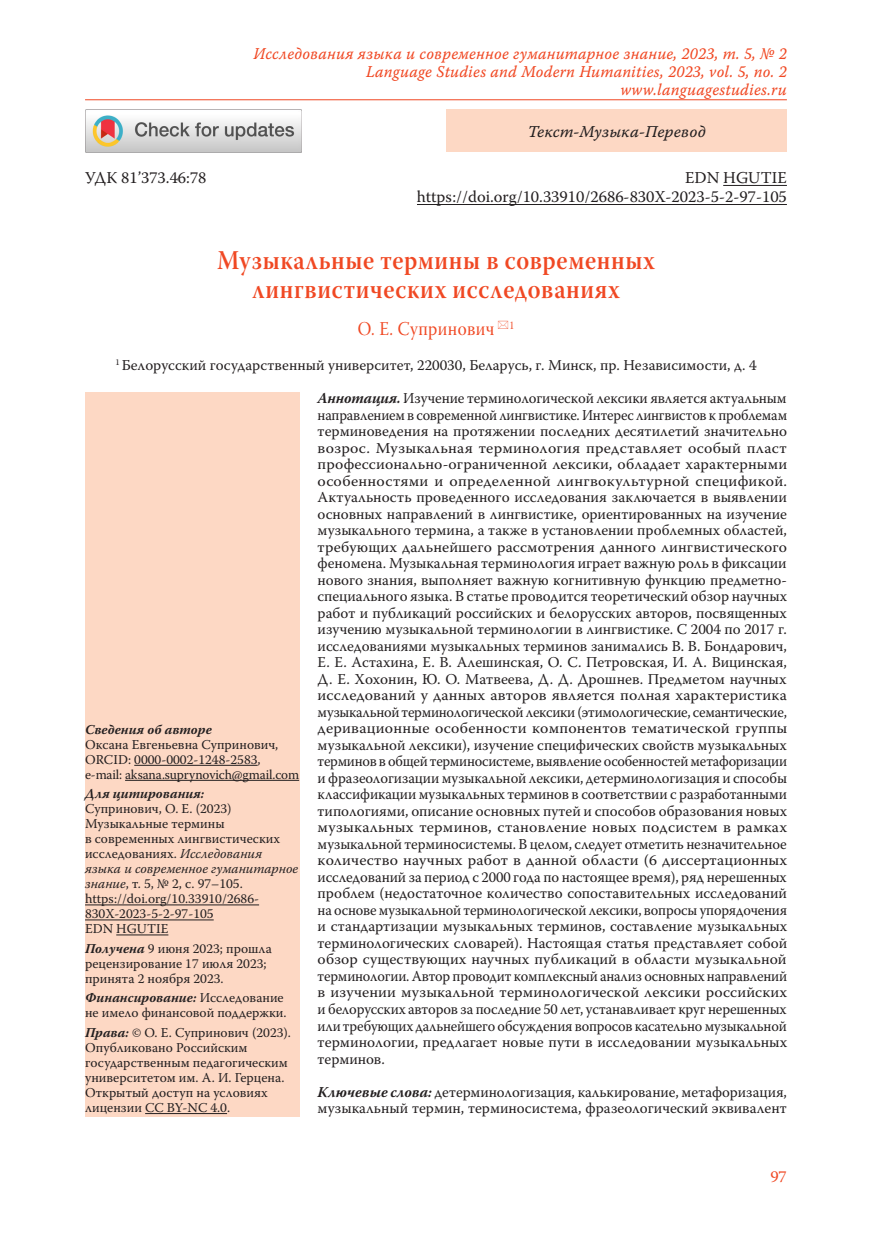
<style>
.page{position:relative;width:872px;height:1234px;background:#fff}
.page>*{position:absolute;margin:0;border:0;box-sizing:border-box;transform-origin:0 0}
.Заголовок_1{font:27px/28.5px "Warnock Pro Semibold Subh";letter-spacing:.025em;color:#f04823;text-align:center;scale:.9 1}
.Заголовок_2{font:19.5px "Warnock Pro Subh";letter-spacing:.025em;color:#f04823;scale:.9 1}
.t1{font:16.5px/18px "Warnock Pro It Capt";letter-spacing:.01em;color:#f04823;text-align:right;scale:.95 1}
.Body{font:16.5px "Warnock Pro";color:#231f20}
.t2{font:16.5px "Warnock Pro It Capt";color:#231f20}
.t3{font:16.5px "Warnock Pro";color:#f04823}
.Annotation{font:15px/16.5px "Warnock Pro";color:#231f20;text-align:justify}
.Affiliation{font:15px "Warnock Pro";color:#231f20}
.Affiliation_info{font:13.5px/15px "Warnock Pro";color:#231f20}
.Affiliation_info-2{font:italic 700 13.5px "Warnock Pro";color:#231f20}
.s1{font-weight:700;font-style:italic}
.s2{font-style:italic}
</style>
<div class="page">
<hr style="left:85px;top:99px;width:702px;height:1px;background:#f04823">
<hr style="left:723px;top:185px;width:64px;height:1px;background:#231f20">
<hr style="left:417px;top:204px;width:370px;height:1px;background:#231f20">
<div style="left:85px;top:392px;width:214px;height:723px;background:#fdd8c4"></div>
<hr style="left:134px;top:764px;width:124px;height:1px;background:#231f20">
<hr style="left:125px;top:779px;width:174px;height:1px;background:#231f20">
<hr style="left:85px;top:904px;width:174px;height:1px;background:#231f20">
<hr style="left:85px;top:919px;width:129px;height:1px;background:#231f20">
<hr style="left:116px;top:934px;width:52px;height:1px;background:#231f20">
<hr style="left:145px;top:1112px;width:82px;height:1px;background:#231f20">
<div style="left:446px;top:109px;width:341px;height:43px;background:#fdd8c4"></div>
<img style="left:85px;top:109px;width:217px;height:43px">
<p class="t1" style="left:253px;top:44px;width:563px">Исследования языка и современное гуманитарное знание, 2023, т. 5, № 2<br>Language Studies and Modern Humanities, 2023, vol. 5, no. 2 www.languagestudies.ru</p>
<p class="t2" style="left:528px;top:121px;width:180px">Текст-Музыка-Перевод</p>
<p class="Body" style="left:85px;top:168px;width:123px">УДК 81’373.46:78</p>
<p class="Body" style="left:685px;top:168px;width:103px">EDN HGUTIE</p>
<p class="Body" style="left:417px;top:187px;width:371px">https://doi.org/10.33910/2686-830X-2023-5-2-97-105</p>
<p class="Заголовок_1" style="left:217px;top:245px;width:488px">Музыкальные термины в современных лингвистических исследованиях</p>
<p class="Заголовок_2" style="left:358px;top:318px;width:175px">О. Е. Супринович <sup>1</sup></p>
<p class="Affiliation" style="left:115px;top:355px;width:642px"><sup>1</sup> Белорусский государственный университет, 220030, Беларусь, г. Минск, пр. Независимости, д. 4</p>
<p class="Affiliation_info-2" style="left:85px;top:720px;width:128px">Сведения об авторе</p>
<p class="Affiliation_info" style="left:85px;top:736px;width:216px">Оксана Евгеньевна Супринович,<br>ORCID: 0000-0002-1248-2583, e-mail: aksana.suprynovich@gmail.com</p>
<p class="Affiliation_info" style="left:85px;top:785px;width:215px"><span class="s1">Для цитирования:<br></span>Супринович, О. Е. (2023)<br>Музыкальные термины<br>в современных лингвистических исследованиях. <span class="s2">Исследования языка и современное гуманитарное знание</span>, т. 5, № 2, с. 97–105. https://doi.org/10.33910/2686-<br>830X-2023-5-2-97-105<br>EDN HGUTIE</p>
<p class="Affiliation_info" style="left:85px;top:940px;width:188px"><span class="s1">Получена</span> 9 июня 2023; прошла рецензирование 17 июля 2023; принята 2 ноября 2023.</p>
<p class="Affiliation_info" style="left:85px;top:989px;width:203px"><span class="s1">Финансирование:</span> Исследование не имело финансовой поддержки.</p>
<p class="Affiliation_info" style="left:85px;top:1024px;width:207px"><span class="s1">Права:</span> © О. Е. Супринович (2023).<br>Опубликовано Российским государственным педагогическим университетом им. А. И. Герцена.<br>Открытый доступ на условиях лицензии CC BY-NC 4.0.</p>
<p class="Annotation" style="left:317px;top:389px;width:471px"><span class="s1">Аннотация.</span> Изучение терминологической лексики является актуальным направлением в современной лингвистике. Интерес лингвистов к проблемам терминоведения на протяжении последних десятилетий значительно возрос. Музыкальная терминология представляет особый пласт профессионально-ограниченной лексики, обладает характерными особенностями и определенной лингвокультурной спецификой.<br>Актуальность проведенного исследования заключается в выявлении основных направлений в лингвистике, ориентированных на изучение музыкального термина, а также в установлении проблемных областей, требующих дальнейшего рассмотрения данного лингвистического феномена. Музыкальная терминология играет важную роль в фиксации нового знания, выполняет важную когнитивную функцию предметно&shy;специального языка. В статье проводится теоретический обзор научных работ и публикаций российских и белорусских авторов, посвященных изучению музыкальной терминологии в лингвистике. С 2004 по 2017 г. исследованиями музыкальных терминов занимались В. В. Бондарович, Е. Е. Астахина, Е. В. Алешинская, О. С. Петровская, И. А. Вицинская, Д. Е. Хохонин, Ю. О. Матвеева, Д. Д. Дрошнев. Предметом научных исследований у данных авторов является полная характеристика музыкальной терминологической лексики (этимологические, семантические, деривационные особенности компонентов тематической группы музыкальной лексики), изучение специфических свойств музыкальных терминов в общей терминосистеме, выявление особенностей метафоризации и фразеологизации музыкальной лексики, детерминологизация и способы классификации музыкальных терминов в соответствии с разработанными типологиями, описание основных путей и способов образования новых музыкальных терминов, становление новых подсистем в рамках музыкальной терминосистемы. В целом, следует отметить незначительное количество научных работ в данной области (6 диссертационных исследований за период с 2000 года по настоящее время), ряд нерешенных проблем (недостаточное количество сопоставительных исследований на основе музыкальной терминологической лексики, вопросы упорядочения и стандартизации музыкальных терминов, составление музыкальных терминологических словарей). Настоящая статья представляет собой обзор существующих научных публикаций в области музыкальной терминологии. Автор проводит комплексный анализ основных направлений в изучении музыкальной терминологической лексики российских и белорусских авторов за последние 50 лет, устанавливает круг нерешенных или требующих дальнейшего обсуждения вопросов касательно музыкальной терминологии, предлагает новые пути в исследовании музыкальных терминов.</p>
<p class="Annotation" style="left:317px;top:1082px;width:471px"><span class="s1">Ключевые слова:</span> детерминологизация, калькирование, метафоризация, музыкальный термин, терминосистема, фразеологический эквивалент</p>
<p class="t3" style="left:770px;top:1166px;width:18px">97</p>
</div>
